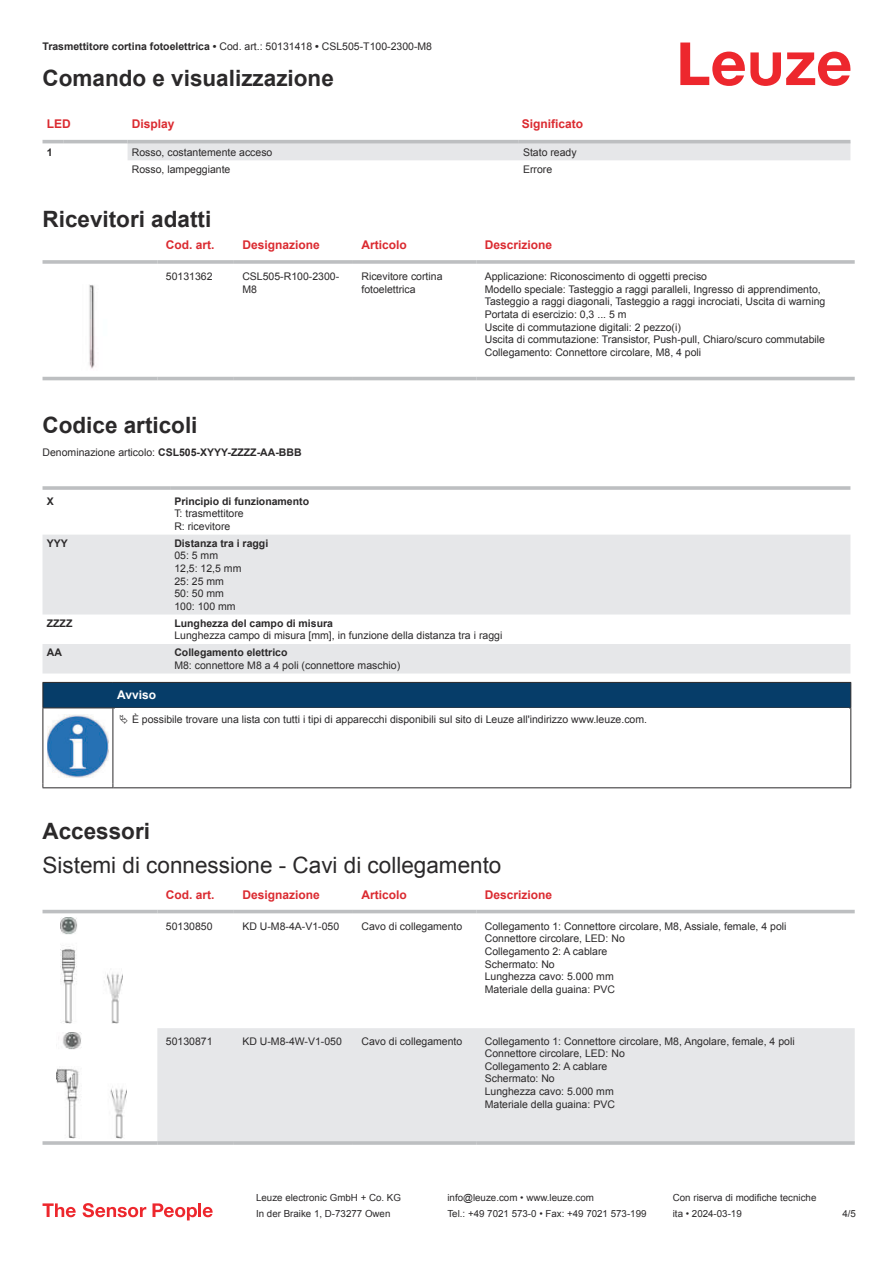
<style>
.page{position:relative;width:893px;height:1263px;background:#fff}
.page>*{position:absolute;margin:0;border:0;box-sizing:border-box;transform-origin:0 0}
.t1{font:700 22.5px "Arial";color:#2b292a}
.t2{font:22.5px "Arial";color:#2b292a}
.t3{font:700 12px "Arial";color:#db2a30}
.t4{font:700 12px "Arial";color:#fff}
.t5{font:10.5px/12.6px "Arial";color:#2b292a}
.t6{font:700 10.5px "Arial";color:#2b292a}
.t7{font:9.75px "Arial";color:#2b292a}
.s1{font-weight:700}
.s2{font-weight:400}
</style>
<div class="page">
<svg style="left:680px;top:43px;width:170px;height:43px"></svg>
<div style="left:128px;top:143px;width:722px;height:17px;background:#e6e7e9"></div>
<hr style="left:43px;top:140px;width:21px;height:3px;background:#bdbfc1">
<hr style="left:64px;top:140px;width:64px;height:3px;background:#bdbfc1">
<hr style="left:128px;top:140px;width:391px;height:3px;background:#bdbfc1">
<hr style="left:519px;top:140px;width:331px;height:3px;background:#bdbfc1">
<div style="left:43px;top:376px;width:812px;height:5px;background:#eeefef"></div>
<hr style="left:43px;top:260px;width:114px;height:4px;background:#bdbfc1">
<hr style="left:157px;top:260px;width:77px;height:4px;background:#c7c9ca">
<hr style="left:234px;top:260px;width:119px;height:4px;background:#bdbfc1">
<hr style="left:353px;top:260px;width:123px;height:4px;background:#bdbfc1">
<hr style="left:476px;top:260px;width:379px;height:4px;background:#c7c9ca">
<hr style="left:43px;top:377px;width:114px;height:3px;background:#bdbfc1">
<hr style="left:157px;top:377px;width:77px;height:3px;background:#bdbfc1">
<hr style="left:234px;top:377px;width:119px;height:3px;background:#bdbfc1">
<hr style="left:353px;top:377px;width:123px;height:3px;background:#bdbfc1">
<hr style="left:476px;top:377px;width:379px;height:3px;background:#bdbfc1">
<img style="left:89px;top:284px;width:6px;height:85px">
<svg style="left:43px;top:535px;width:807px;height:138px;fill:#e6e7e9"></svg>
<hr style="left:43px;top:486px;width:127px;height:4px;background:#bdbfc1">
<hr style="left:170px;top:486px;width:680px;height:4px;background:#c5c7c9">
<svg style="left:43px;top:909px;width:812px;height:187px"></svg>
<div style="left:157px;top:1028px;width:698px;height:113px;background:#e6e7e9"></div>
<hr style="left:43px;top:910px;width:114px;height:3px;background:#bdbfc1">
<hr style="left:157px;top:910px;width:77px;height:3px;background:#bdbfc1">
<hr style="left:234px;top:910px;width:119px;height:3px;background:#bdbfc1">
<hr style="left:353px;top:910px;width:123px;height:3px;background:#bdbfc1">
<hr style="left:476px;top:910px;width:379px;height:3px;background:#bdbfc1">
<hr style="left:43px;top:1141px;width:114px;height:4px;background:#bdbfc1">
<hr style="left:157px;top:1141px;width:77px;height:4px;background:#c6c8ca">
<hr style="left:234px;top:1141px;width:119px;height:4px;background:#bdbfc1">
<hr style="left:353px;top:1141px;width:123px;height:4px;background:#bdbfc1">
<hr style="left:476px;top:1141px;width:379px;height:4px;background:#c6c8ca">
<img style="left:60px;top:918px;width:63px;height:106px">
<img style="left:56px;top:1032px;width:70px;height:107px">
<svg style="left:43px;top:1203px;width:33px;height:14px"></svg>
<svg style="left:83px;top:1203px;width:63px;height:14px"></svg>
<svg style="left:153px;top:1203px;width:44px;height:17px"></svg>
<hr style="left:198px;top:1203px;width:3px;height:14px;background:#ed272d">
<svg style="left:203px;top:1207px;width:10px;height:10px"></svg>
<div style="left:43px;top:682px;width:808px;height:26px;background:#063d69"></div>
<hr style="left:113px;top:707px;width:738px;height:1px;background:#2b292a">
<hr style="left:43px;top:708px;width:1px;height:75px;background:#2b292a">
<hr style="left:113px;top:708px;width:1px;height:75px;background:#2b292a">
<hr style="left:850px;top:708px;width:1px;height:75px;background:#2b292a">
<hr style="left:43px;top:787px;width:70px;height:1px;background:#2b292a">
<hr style="left:113px;top:787px;width:738px;height:1px;background:#2b292a">
<img style="left:47px;top:714px;width:61px;height:63px">
<p class="t5" style="left:43px;top:41px;width:391px"><span class="s1">Trasmettitore cortina fotoelettrica •</span> Cod. art.: 50131418 <span class="s1">•</span> CSL505-T100-2300-M8</p>
<h1 class="t1" style="left:43px;top:70px;width:293px">Comando e visualizzazione</h1>
<p class="t3" style="left:47px;top:119px;width:25px">LED</p>
<p class="t3" style="left:132px;top:119px;width:44px">Display</p>
<p class="t3" style="left:522px;top:119px;width:63px">Significato</p>
<p class="t6" style="left:47px;top:148px;width:7px">1</p>
<p class="t5" style="left:132px;top:147px;width:142px">Rosso, costantemente acceso</p>
<p class="t5" style="left:523px;top:147px;width:55px">Stato ready</p>
<p class="t5" style="left:132px;top:163px;width:100px">Rosso, lampeggiante</p>
<p class="t5" style="left:523px;top:163px;width:31px">Errore</p>
<h1 class="t1" style="left:43px;top:211px;width:170px">Ricevitori adatti</h1>
<p class="t3" style="left:166px;top:241px;width:50px">Cod. art.</p>
<p class="t3" style="left:242px;top:241px;width:79px">Designazione</p>
<p class="t3" style="left:361px;top:241px;width:47px">Articolo</p>
<p class="t3" style="left:485px;top:241px;width:69px">Descrizione</p>
<p class="t5" style="left:166px;top:271px;width:48px">50131362</p>
<p class="t5" style="left:242px;top:271px;width:98px">CSL505-R100-2300-<br>M8</p>
<p class="t5" style="left:361px;top:271px;width:83px">Ricevitore cortina fotoelettrica</p>
<p class="t5" style="left:485px;top:271px;width:342px">Applicazione: Riconoscimento di oggetti preciso<br>Modello speciale: Tasteggio a raggi paralleli, Ingresso di apprendimento, Tasteggio a raggi diagonali, Tasteggio a raggi incrociati, Uscita di warning Portata di esercizio: 0,3 ... 5 m<br>Uscite di commutazione digitali: 2 pezzo(i)<br>Uscita di commutazione: Transistor, Push-pull, Chiaro/scuro commutabile Collegamento: Connettore circolare, M8, 4 poli</p>
<h1 class="t1" style="left:43px;top:417px;width:157px">Codice articoli</h1>
<p class="t6" style="left:43px;top:448px;width:261px"><span class="s2">Denominazione articolo:</span> CSL505-XYYY-ZZZZ-AA-BBB</p>
<p class="t6" style="left:47px;top:497px;width:9px">X</p>
<p class="t6" style="left:174px;top:497px;width:136px">Principio di funzionamento</p>
<p class="t5" style="left:174px;top:508px;width:71px">T: trasmettitore<br>R: ricevitore</p>
<p class="t6" style="left:47px;top:539px;width:23px">YYY</p>
<p class="t6" style="left:174px;top:539px;width:95px">Distanza tra i raggi</p>
<p class="t5" style="left:174px;top:550px;width:69px">05: 5 mm<br>12,5: 12,5 mm<br>25: 25 mm<br>50: 50 mm<br>100: 100 mm</p>
<p class="t6" style="left:47px;top:619px;width:27px">ZZZZ</p>
<p class="t6" style="left:174px;top:619px;width:160px">Lunghezza del campo di misura</p>
<p class="t5" style="left:174px;top:630px;width:329px">Lunghezza campo di misura [mm], in funzione della distanza tra i raggi</p>
<p class="t6" style="left:47px;top:648px;width:17px">AA</p>
<p class="t6" style="left:174px;top:648px;width:115px">Collegamento elettrico</p>
<p class="t5" style="left:174px;top:660px;width:227px">M8: connettore M8 a 4 poli (connettore maschio)</p>
<p class="t4" style="left:117px;top:691px;width:40px">Avviso</p>
<p class="t5" style="left:132px;top:714px;width:517px">È possibile trovare una lista con tutti i tipi di apparecchi disponibili sul sito di Leuze all'indirizzo www.leuze.com.</p>
<h1 class="t1" style="left:43px;top:823px;width:109px">Accessori</h1>
<h1 class="t2" style="left:43px;top:856px;width:460px">Sistemi di connessione - Cavi di collegamento</h1>
<p class="t3" style="left:166px;top:890px;width:50px">Cod. art.</p>
<p class="t3" style="left:242px;top:890px;width:79px">Designazione</p>
<p class="t3" style="left:361px;top:890px;width:47px">Articolo</p>
<p class="t3" style="left:485px;top:890px;width:69px">Descrizione</p>
<p class="t5" style="left:166px;top:921px;width:48px">50130850</p>
<p class="t5" style="left:242px;top:921px;width:98px">KD U-M8-4A-V1-050</p>
<p class="t5" style="left:361px;top:921px;width:102px">Cavo di collegamento</p>
<p class="t5" style="left:485px;top:921px;width:303px">Collegamento 1: Connettore circolare, M8, Assiale, female, 4 poli<br>Connettore circolare, LED: No<br>Collegamento 2: A cablare<br>Schermato: No<br>Lunghezza cavo: 5.000 mm<br>Materiale della guaina: PVC</p>
<p class="t5" style="left:166px;top:1035px;width:48px">50130871</p>
<p class="t5" style="left:242px;top:1035px;width:101px">KD U-M8-4W-V1-050</p>
<p class="t5" style="left:361px;top:1035px;width:102px">Cavo di collegamento</p>
<p class="t5" style="left:485px;top:1035px;width:311px">Collegamento 1: Connettore circolare, M8, Angolare, female, 4 poli<br>Connettore circolare, LED: No<br>Collegamento 2: A cablare<br>Schermato: No<br>Lunghezza cavo: 5.000 mm<br>Materiale della guaina: PVC</p>
<p class="t7" style="left:256px;top:1194px;width:146px">Leuze electronic GmbH + Co. KG</p>
<p class="t7" style="left:447px;top:1194px;width:148px">info@leuze.com • www.leuze.com</p>
<p class="t7" style="left:673px;top:1194px;width:145px">Con riserva di modifiche tecniche</p>
<p class="t7" style="left:256px;top:1210px;width:136px">In der Braike 1, D-73277 Owen</p>
<p class="t7" style="left:447px;top:1210px;width:201px">Tel.: +49 7021 573-0 • Fax: +49 7021 573-199</p>
<p class="t7" style="left:673px;top:1210px;width:70px">ita • 2024-03-19</p>
<p class="t7" style="left:842px;top:1210px;width:15px">4 /5</p>
</div>
